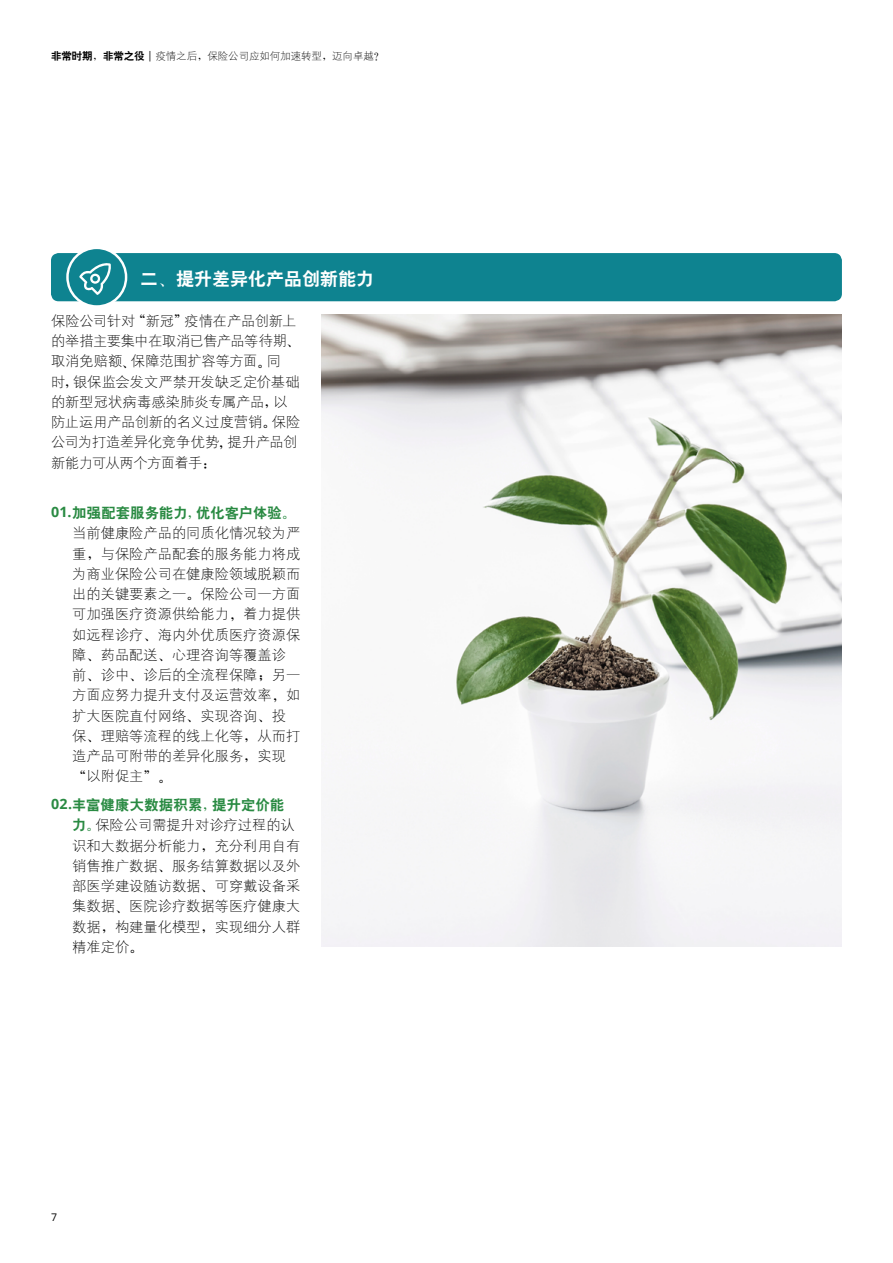
<style>
.page{position:relative;width:893px;height:1263px;background:#fff}
.page>*{position:absolute;margin:0;border:0;box-sizing:border-box;transform-origin:0 0}
.t1{font:18px "H Yb 2 gj";color:#fff}
.t2{font:14.25px/20.2px "H Yg 1 gj";color:#000}
.t3{font:14.25px "H Yb 2 gj";letter-spacing:.015em;color:#298a42}
.t4{font:10.5px "H Yg 1 gj";letter-spacing:-.01em;color:#000}
.t5{font:10.5px "Open Sans";color:#000}
.s1{font-family:"H Yb 2 gj"}
.s2{font-family:"H Ya 6 gj"}
.s3{font-family:"Open Sans"}
.s4{font-family:"Open Sans";font-weight:700}
.s5{font-family:"H Yb 2 gj";color:#298a42}
.s6{font-family:"H Ya 6 gj";color:#298a42}
</style>
<div class="page">
<div style="left:51px;top:253px;width:791px;height:48px;background:#0e8390;border-radius:8px"></div>
<svg style="left:66px;top:247px;width:61px;height:61px"></svg>
<svg style="left:69px;top:249px;width:56px;height:56px"></svg>
<img style="left:322px;top:314px;width:520px;height:632px">
<p class="t4" style="left:51px;top:51px;width:335px"><span class="s1">非常时期</span><span class="s2">，</span><span class="s1">非常之役</span> <span class="s3">|</span> 疫情之后<span class="s2">，</span>保险公司应如何加速转型<span class="s2">，</span>迈向卓越<span class="s2">？</span></p>
<p class="t1" style="left:140px;top:270px;width:235px">二<span class="s2">、</span>提升差异化产品创新能力</p>
<p class="t2" style="left:51px;top:310px;width:251px">保险公司针对<span class="s2">“</span>新冠<span class="s2">”</span>疫情在产品创新上的举措主要集中在取消已售产品等待期<span class="s2">、</span>取消免赔额<span class="s2">、</span>保障范围扩容等方面<span class="s2">。</span>同<br>时<span class="s2">，</span>银保监会发文严禁开发缺乏定价基础的新型冠状病毒感染肺炎专属产品<span class="s2">，</span>以防止运用产品创新的名义过度营销<span class="s2">。</span>保险公司为打造差异化竞争优势<span class="s2">，</span>提升产品创新能力可从两个方面着手<span class="s2">：</span></p>
<p class="t3" style="left:51px;top:506px;width:246px"><span class="s4">01.</span> 加强配套服务能力<span class="s2">，</span>优化客户体验<span class="s2">。</span></p>
<p class="t2" style="left:72px;top:523px;width:229px">当前健康险产品的同质化情况较为严重<span class="s2">，</span>与保险产品配套的服务能力将成为商业保险公司在健康险领域脱颖而出的关键要素之一<span class="s2">。</span>保险公司一方面可加强医疗资源供给能力<span class="s2">，</span>着力提供如远程诊疗<span class="s2">、</span>海内外优质医疗资源保障<span class="s2">、</span>药品配送<span class="s2">、</span>心理咨询等覆盖诊前<span class="s2">、</span>诊中<span class="s2">、</span>诊后的全流程保障<span class="s2">；</span>另一方面应努力提升支付及运营效率<span class="s2">，</span>如扩大医院直付网络<span class="s2">、</span>实现咨询<span class="s2">、</span>投保<span class="s2">、</span>理赔等流程的线上化等<span class="s2">，</span>从而打造产品可附带的差异化服务<span class="s2">，</span>实现<span class="s2">“</span>以附促主<span class="s2">”。</span></p>
<p class="t3" style="left:51px;top:798px;width:235px"><span class="s4">02.</span> 丰富健康大数据积累<span class="s2">，</span>提升定价能</p>
<p class="t2" style="left:72px;top:815px;width:229px"><span class="s5">力</span><span class="s6">。</span>保险公司需提升对诊疗过程的认识和大数据分析能力<span class="s2">，</span>充分利用自有销售推广数据<span class="s2">、</span>服务结算数据以及外部医学建设随访数据<span class="s2">、</span>可穿戴设备采集数据<span class="s2">、</span>医院诊疗数据等医疗健康大数据<span class="s2">，</span>构建量化模型<span class="s2">，</span>实现细分人群精准定价<span class="s2">。</span></p>
<p class="t5" style="left:51px;top:1210px;width:8px">7</p>
</div>
